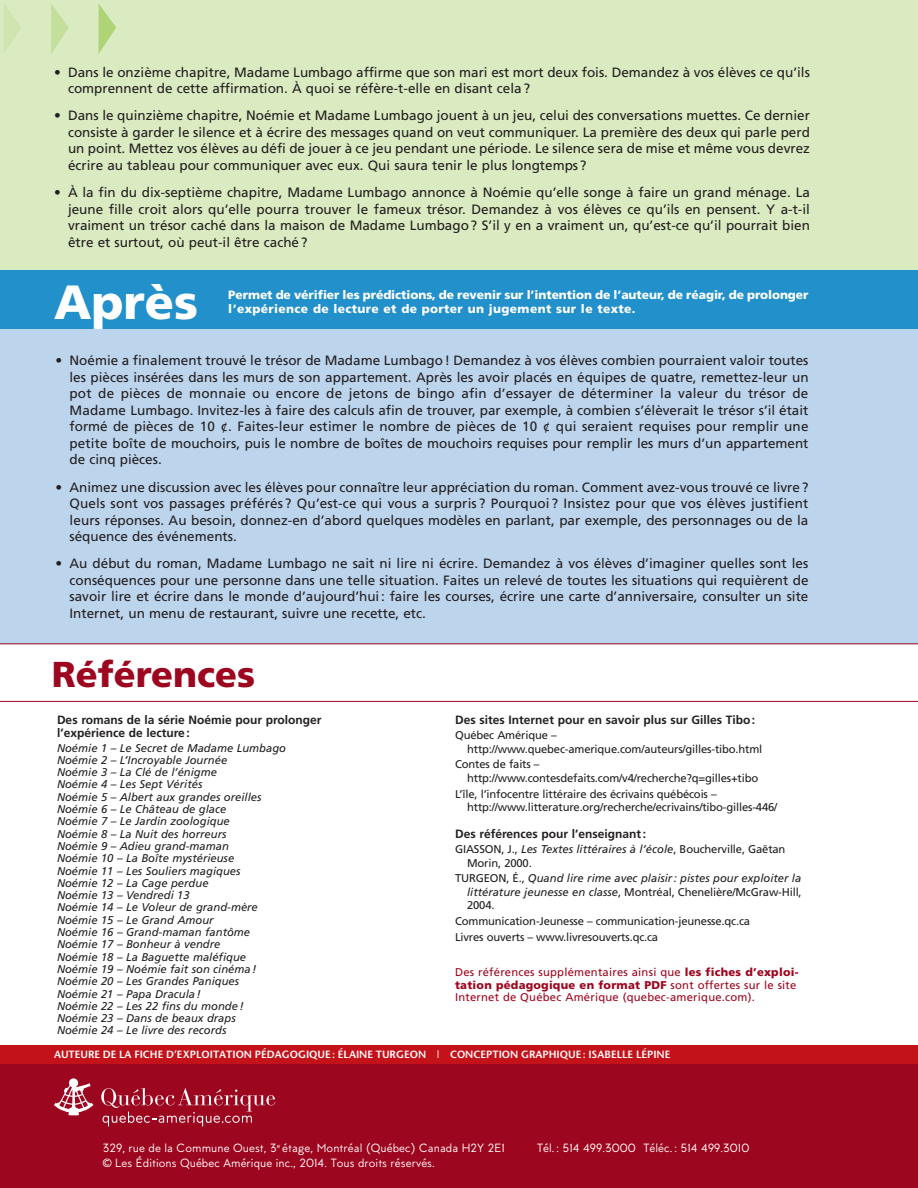
<style>
.page{position:relative;width:918px;height:1188px;background:#fff}
.page>*{position:absolute;margin:0;border:0;box-sizing:border-box;transform-origin:0 0}
.t1{font:900 48px "Frutiger";color:#fff}
.t2{font:900 36px "Frutiger";color:#9d061f}
.TexteCourantF{font:13.5px/16.5px "Frutiger";color:#231f20;text-align:justify}
.t3{font:12px "MTT Milano";letter-spacing:.005em;color:#fff}
.t4{font:900 12px/14.4px "Frutiger";letter-spacing:-.005em;color:#fff}
.Reference_SousTitreF{font:700 12px/13.5px "Frutiger";color:#231f20}
.ReferenceTexteF{font:italic 11.25px/13.5px "Frutiger";color:#231f20;text-align:justify}
.ReferenceTexteF-2{font:11.25px/13.5px "Frutiger";letter-spacing:-.015em;color:#231f20}
.Reference_SupF{font:11.25px/12.8px "Frutiger";letter-spacing:.02em;color:#9d061f}
.t5{font:600 10.5px "Stone Sans";color:#fff}
.s1{font-style:italic}
.s2{font-style:normal}
.s3{font-weight:900}
</style>
<div class="page">
<div style="left:0;top:275px;width:918px;height:389px;background:#bcd4ec"></div>
<div style="left:0;top:1054px;width:918px;height:134px;background:#9d061f"></div>
<div style="left:0;top:1045px;width:918px;height:18px;background:#c4121a"></div>
<svg style="left:54px;top:1078px;width:39px;height:37px"></svg>
<svg style="left:101px;top:1088px;width:174px;height:38px"></svg>
<div style="left:0;top:0;width:918px;height:312px;background:#daeac1"></div>
<svg style="left:4px;top:4px;width:17px;height:49px"></svg>
<svg style="left:51px;top:4px;width:18px;height:50px"></svg>
<svg style="left:99px;top:4px;width:17px;height:49px"></svg>
<svg style="left:0;top:643px;width:918px;height:59px"></svg>
<div style="left:0;top:271px;width:918px;height:58px;background:#2290cb"></div>
<p class="TexteCourantF" style="left:68px;top:63px;width:743px;text-indent:-14px">• Dans le onzième chapitre, Madame Lumbago affirme que son mari est mort deux fois. Demandez à vos élèves ce qu’ils comprennent de cette affirmation. À quoi se réfère-t-elle en disant cela?</p>
<p class="TexteCourantF" style="left:68px;top:107px;width:743px;text-indent:-14px">• Dans le quinzième chapitre, Noémie et Madame Lumbago jouent à un jeu, celui des conversations muettes. Ce dernier consiste à garder le silence et à écrire des messages quand on veut communiquer. La première des deux qui parle perd un point. Mettez vos élèves au défi de jouer à ce jeu pendant une période. Le silence sera de mise et même vous devrez écrire au tableau pour communiquer avec eux. Qui saura tenir le plus longtemps?</p>
<p class="TexteCourantF" style="left:68px;top:184px;width:743px;text-indent:-14px">• À la fin du dix-septième chapitre, Madame Lumbago annonce à Noémie qu’elle songe à faire un grand ménage. La jeune fille croit alors qu’elle pourra trouver le fameux trésor. Demandez à vos élèves ce qu’ils en pensent. Y a-t-il vraiment un trésor caché dans la maison de Madame Lumbago? S’il y en a vraiment un, qu’est-ce qu’il pourrait bien être et surtout, où peut-il être caché?</p>
<p class="t1" style="left:54px;top:273px;width:146px">Après</p>
<p class="t4" style="left:228px;top:287px;width:582px">Permet de vérifier les prédictions, de revenir sur l’intention de l’auteur, de réagir, de prolonger l’expérience de lecture et de porter un jugement sur le texte.</p>
<p class="TexteCourantF" style="left:70px;top:352px;width:741px;text-indent:-14px">• Noémie a finalement trouvé le trésor de Madame Lumbago! Demandez à vos élèves combien pourraient valoir toutes les pièces insérées dans les murs de son appartement. Après les avoir placés en équipes de quatre, remettez-leur un pot de pièces de monnaie ou encore de jetons de bingo afin d’essayer de déterminer la valeur du trésor de Madame Lumbago. Invitez-les à faire des calculs afin de trouver, par exemple, à combien s’élèverait le trésor s’il était formé de pièces de 10 ¢. Faites-leur estimer le nombre de pièces de 10 ¢ qui seraient requises pour remplir une petite boîte de mouchoirs, puis le nombre de boîtes de mouchoirs requises pour remplir les murs d’un appartement de cinq pièces.</p>
<p class="TexteCourantF" style="left:70px;top:478px;width:740px;text-indent:-14px">• Animez une discussion avec les élèves pour connaître leur appréciation du roman. Comment avez-vous trouvé ce livre?<br>Quels sont vos passages préférés ? Qu’est-ce qui vous a surpris ? Pourquoi ? Insistez pour que vos élèves justifient leurs réponses. Au besoin, donnez-en d’abord quelques modèles en parlant, par exemple, des personnages ou de la séquence des événements.</p>
<p class="TexteCourantF" style="left:70px;top:555px;width:740px;text-indent:-14px">• Au début du roman, Madame Lumbago ne sait ni lire ni écrire. Demandez à vos élèves d’imaginer quelles sont les conséquences pour une personne dans une telle situation. Faites un relevé de toutes les situations qui requièrent de savoir lire et écrire dans le monde d’aujourd’hui: faire les courses, écrire une carte d’anniversaire, consulter un site Internet, un menu de restaurant, suivre une recette, etc.</p>
<p class="t2" style="left:52px;top:652px;width:205px">Références</p>
<p class="Reference_SousTitreF" style="left:57px;top:713px;width:266px">Des romans de la série Noémie pour prolonger l’expérience de lecture:</p>
<p class="ReferenceTexteF" style="left:57px;top:741px;width:231px">Noémie 1 – Le Secret de Madame Lumbago</p>
<p class="ReferenceTexteF" style="left:57px;top:753px;width:172px">Noémie 2 – L’Incroyable Journée</p>
<p class="ReferenceTexteF" style="left:57px;top:765px;width:162px">Noémie 3 – La Clé de l’énigme</p>
<p class="ReferenceTexteF" style="left:57px;top:778px;width:147px">Noémie 4 – Les Sept Vérités</p>
<p class="ReferenceTexteF" style="left:57px;top:790px;width:206px">Noémie 5 – Albert aux grandes oreilles</p>
<p class="ReferenceTexteF" style="left:57px;top:802px;width:171px">Noémie 6 – Le Château de glace</p>
<p class="ReferenceTexteF" style="left:57px;top:815px;width:174px">Noémie 7 – Le Jardin zoologique</p>
<p class="ReferenceTexteF" style="left:57px;top:827px;width:171px">Noémie 8 – La Nuit des horreurs</p>
<p class="ReferenceTexteF" style="left:57px;top:839px;width:173px">Noémie 9 – Adieu grand-maman</p>
<p class="ReferenceTexteF" style="left:57px;top:852px;width:179px">Noémie 10 – La Boîte mystérieuse</p>
<p class="ReferenceTexteF" style="left:57px;top:864px;width:185px">Noémie 11 – Les Souliers magiques</p>
<p class="ReferenceTexteF" style="left:57px;top:876px;width:153px">Noémie 12 – La Cage perdue</p>
<p class="ReferenceTexteF" style="left:57px;top:888px;width:134px">Noémie 13 – Vendredi 13</p>
<p class="ReferenceTexteF" style="left:57px;top:901px;width:202px">Noémie 14 – Le Voleur de grand-mère</p>
<p class="ReferenceTexteF" style="left:57px;top:913px;width:158px">Noémie 15 – Le Grand Amour</p>
<p class="ReferenceTexteF" style="left:57px;top:925px;width:195px">Noémie 16 – Grand-maman fantôme</p>
<p class="ReferenceTexteF" style="left:57px;top:938px;width:165px">Noémie 17 – Bonheur à vendre</p>
<p class="ReferenceTexteF" style="left:57px;top:950px;width:191px">Noémie 18 – La Baguette maléfique</p>
<p class="ReferenceTexteF" style="left:57px;top:962px;width:201px">Noémie 19 – Noémie fait son cinéma!</p>
<p class="ReferenceTexteF" style="left:57px;top:975px;width:184px">Noémie 20 – Les Grandes Paniques</p>
<p class="ReferenceTexteF" style="left:57px;top:987px;width:145px">Noémie 21 – Papa Dracula!</p>
<p class="ReferenceTexteF" style="left:57px;top:999px;width:188px">Noémie 22 – Les 22 fins du monde!</p>
<p class="ReferenceTexteF" style="left:57px;top:1011px;width:180px">Noémie 23 – Dans de beaux draps</p>
<p class="ReferenceTexteF" style="left:57px;top:1024px;width:171px">Noémie 24 – Le livre des records</p>
<p class="Reference_SousTitreF" style="left:455px;top:713px;width:302px">Des sites Internet pour en savoir plus sur Gilles Tibo:</p>
<p class="ReferenceTexteF-2" style="left:467px;top:729px;width:297px;text-indent:-12px">Québec Amérique – http://www.quebec-amerique.com/auteurs/gilles-tibo.html</p>
<p class="ReferenceTexteF-2" style="left:467px;top:758px;width:293px;text-indent:-12px">Contes de faits – http://www.contesdefaits.com/v4/recherche?q=gilles+tibo</p>
<p class="ReferenceTexteF-2" style="left:467px;top:787px;width:312px;text-indent:-12px">L’île, l’infocentre littéraire des écrivains québécois – http://www.litterature.org/recherche/ecrivains/tibo-gilles-446/</p>
<p class="Reference_SousTitreF" style="left:455px;top:827px;width:192px">Des références pour l’enseignant:</p>
<p class="ReferenceTexteF-2" style="left:467px;top:842px;width:320px;text-indent:-12px">GIASSON, J., <span class="s1">Les Textes littéraires à l’école</span>, Boucherville, Gaëtan<br>Morin, 2000.</p>
<p class="ReferenceTexteF" style="left:467px;top:872px;width:336px;text-indent:-12px"><span class="s2">TURGEON, É.,</span> Quand lire rime avec plaisir: pistes pour exploiter la littérature jeunesse en classe<span class="s2">, Montréal, Chenelière/McGraw-Hill, 2004.</span></p>
<p class="ReferenceTexteF-2" style="left:455px;top:914px;width:297px">Communication-Jeunesse – communication-jeunesse.qc.ca</p>
<p class="ReferenceTexteF-2" style="left:455px;top:930px;width:205px">Livres ouverts – www.livresouverts.qc.ca</p>
<p class="Reference_SupF" style="left:455px;top:965px;width:345px">Des références supplémentaires ainsi que <span class="s3">les fiches d’exploi&shy;tation pédagogique en format PDF</span> sont offertes sur le site<br>Internet de Québec Amérique (quebec-amerique.com).</p>
<p class="t5" style="left:54px;top:1047px;width:618px">AUTEURE DE LA FICHE D’EXPLOITATION PÉDAGOGIQUE: ÉLAINE TURGEON | CONCEPTION GRAPHIQUE: ISABELLE LÉPINE</p>
<p class="t3" style="left:103px;top:1141px;width:404px">329, rue de la Commune Ouest, 3<sup>e</sup> étage, Montréal (Québec) Canada H2Y 2E1</p>
<p class="t3" style="left:537px;top:1141px;width:214px">Tél. : 514 499.3000 Téléc. : 514 499.3010</p>
<p class="t3" style="left:103px;top:1156px;width:334px">© Les Éditions Québec Amérique inc., 2014. Tous droits réservés.</p>
</div>
